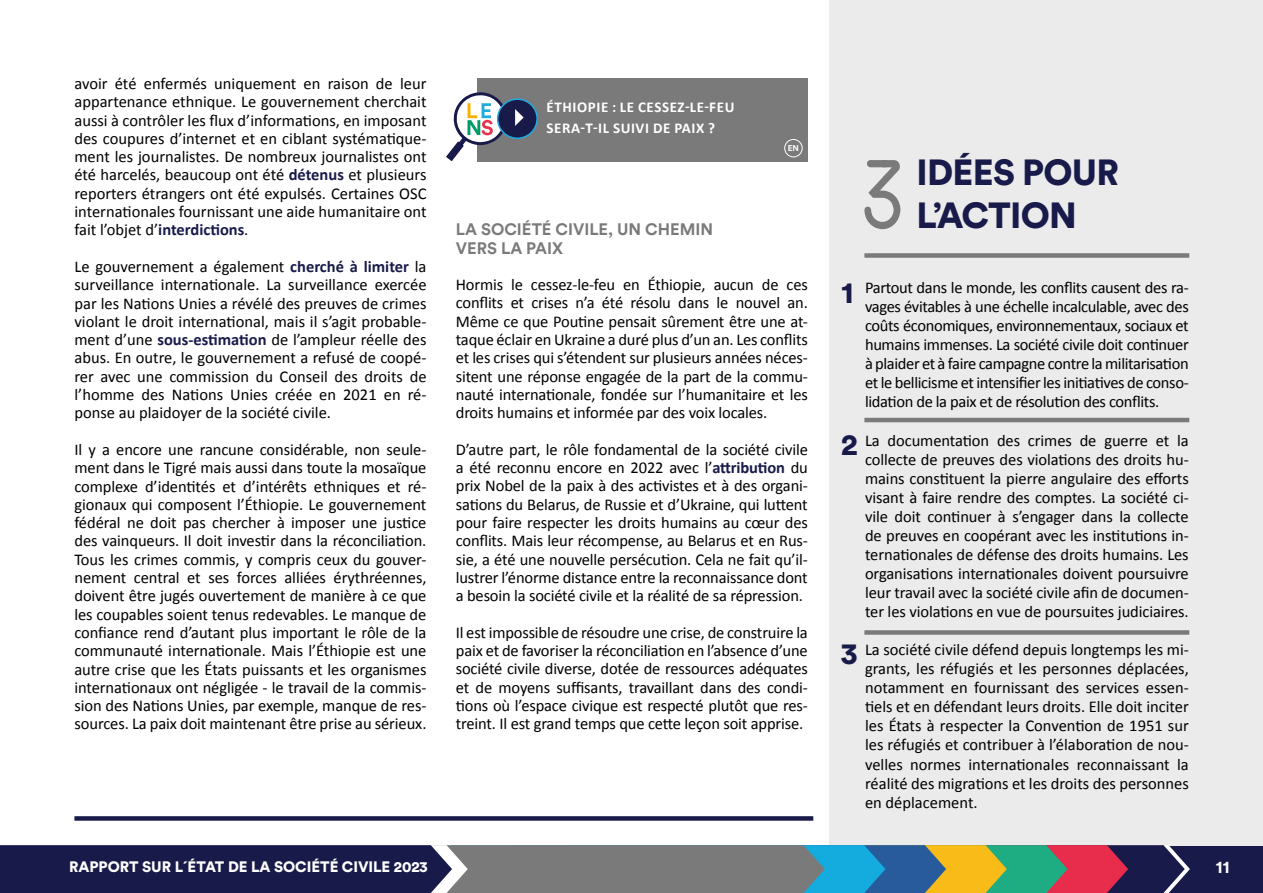
<style>
.page{position:relative;width:1263px;height:893px;background:#fff}
.page>*{position:absolute;margin:0;border:0;box-sizing:border-box;transform-origin:0 0}
.t1{font:900 36px/43.2px "Circular Std";letter-spacing:-.02em;color:#181a4a}
.t2{font:900 30px "Circular Std";color:#181a4a}
.t3{font:700 17.25px "Circular Std";color:#fff}
.t4{font:16.5px/18.3px "Calibri";letter-spacing:-.01em;color:#000;text-align:justify}
.t5{font:700 16.5px/18.3px "Circular Std";color:#7a7a7a}
.t6{font:700 15px/21px "Calibri";letter-spacing:.04em;color:#fff}
.t7{font:900 15px "Circular Std";letter-spacing:-.005em;color:#fff}
.t8{font:700 8.4px "Circular Std";color:#fff}
.s1{font-weight:700;color:#181a4a}
</style>
<div class="page">
<div style="left:1168px;top:845px;width:95px;height:48px;background:#181a4a"></div>
<div style="left:829px;top:0;width:434px;height:845px;background:#ebebeb"></div>
<svg style="left:0;top:845px;width:1190px;height:48px;background:#505668"></svg>
<div style="left:864px;top:253px;width:325px;height:5px;background:#7a7a7a"></div>
<hr style="left:864px;top:418px;width:325px;height:4px;background:#7a7a7a">
<div style="left:864px;top:630px;width:325px;height:5px;background:#7a7a7a"></div>
<div style="left:74px;top:816px;width:739px;height:5px;background:#181a4a"></div>
<div style="left:477px;top:79px;width:331px;height:83px;background:#7a7a7a"></div>
<svg style="left:446px;top:92px;width:62px;height:69px"></svg>
<div style="left:498px;top:99px;width:39px;height:39px;background:#181a4a;border-radius:50%"></div>
<div style="left:497px;top:98px;width:41px;height:41px;border:2px solid #1fabde;border-radius:50%"></div>
<svg style="left:515px;top:109px;width:9px;height:17px"></svg>
<svg style="left:864px;top:160px;width:36px;height:69px"></svg>
<div style="left:784px;top:139px;width:18px;height:18px;border:1px solid #fff;border-radius:50%"></div>
<p class="t4" style="left:74px;top:74px;width:354px">avoir été enfermés uniquement en raison de leur appartenance ethnique. Le gouvernement cherchait aussi à contrôler les flux d’informations, en imposant des coupures d’internet et en ciblant systématique&shy;ment les journalistes. De nombreux journalistes ont été harcelés, beaucoup ont été <span class="s1">détenus</span> et plusieurs reporters étrangers ont été expulsés. Certaines OSC internationales fournissant une aide humanitaire ont fait l’objet d’<span class="s1">interdictions</span>.</p>
<p class="t4" style="left:74px;top:257px;width:354px">Le gouvernement a également <span class="s1">cherché à limiter</span> la surveillance internationale. La surveillance exercée par les Nations Unies a révélé des preuves de crimes violant le droit international, mais il s’agit probable&shy;ment d’une <span class="s1">sous-estimation</span> de l’ampleur réelle des abus. En outre, le gouvernement a refusé de coopé&shy;rer avec une commission du Conseil des droits de l’homme des Nations Unies créée en 2021 en ré&shy;ponse au plaidoyer de la société civile.</p>
<p class="t4" style="left:74px;top:440px;width:354px">Il y a encore une rancune considérable, non seule&shy;ment dans le Tigré mais aussi dans toute la mosaïque complexe d’identités et d’intérêts ethniques et ré&shy;gionaux qui composent l’Éthiopie. Le gouvernement fédéral ne doit pas chercher à imposer une justice des vainqueurs. Il doit investir dans la réconciliation.<br>Tous les crimes commis, y compris ceux du gouver&shy;nement central et ses forces alliées érythréennes, doivent être jugés ouvertement de manière à ce que les coupables soient tenus redevables. Le manque de confiance rend d’autant plus important le rôle de la communauté internationale. Mais l’Éthiopie est une autre crise que les États puissants et les organismes internationaux ont négligée - le travail de la commis&shy;sion des Nations Unies, par exemple, manque de res&shy;sources. La paix doit maintenant être prise au sérieux.</p>
<p class="t6" style="left:547px;top:96px;width:189px">ÉTHIOPIE : LE CESSEZ-LE-FEU<br>SERA-T-IL SUIVI DE PAIX ?</p>
<p class="t8" style="left:788px;top:142px;width:13px">EN</p>
<p class="t5" style="left:456px;top:220px;width:259px">LA SOCIÉTÉ CIVILE, UN CHEMIN<br>VERS LA PAIX</p>
<p class="t4" style="left:456px;top:276px;width:354px">Hormis le cessez-le-feu en Éthiopie, aucun de ces conflits et crises n’a été résolu dans le nouvel an.<br>Même ce que Poutine pensait sûrement être une at&shy;taque éclair en Ukraine a duré plus d’un an. Les conflits et les crises qui s’étendent sur plusieurs années néces&shy;sitent une réponse engagée de la part de la commu&shy;nauté internationale, fondée sur l’humanitaire et les droits humains et informée par des voix locales.</p>
<p class="t4" style="left:456px;top:440px;width:354px">D’autre part, le rôle fondamental de la société civile a été reconnu encore en 2022 avec l’<span class="s1">attribution</span> du prix Nobel de la paix à des activistes et à des organi&shy;sations du Belarus, de Russie et d’Ukraine, qui luttent pour faire respecter les droits humains au cœur des conflits. Mais leur récompense, au Belarus et en Rus&shy;sie, a été une nouvelle persécution. Cela ne fait qu’il&shy;lustrer l’énorme distance entre la reconnaissance dont a besoin la société civile et la réalité de sa répression.</p>
<p class="t4" style="left:456px;top:623px;width:354px">Il est impossible de résoudre une crise, de construire la paix et de favoriser la réconciliation en l’absence d’une société civile diverse, dotée de ressources adéquates et de moyens suffisants, travaillant dans des condi&shy;tions où l’espace civique est respecté plutôt que res&shy;treint. Il est grand temps que cette leçon soit apprise.</p>
<p class="t7" style="left:69px;top:856px;width:360px">RAPPORT SUR L´ÉTAT DE LA SOCIÉTÉ CIVILE 2023</p>
<h1 class="t1" style="left:916px;top:150px;width:204px">IDÉES POUR<br>L’ACTION</h1>
<h2 class="t2" style="left:841px;top:273px;width:14px">1</h2>
<h2 class="t2" style="left:841px;top:424px;width:18px">2</h2>
<h2 class="t2" style="left:841px;top:634px;width:18px">3</h2>
<p class="t4" style="left:865px;top:278px;width:325px;line-height:19px">Partout dans le monde, les conflits causent des ra&shy;vages évitables à une échelle incalculable, avec des coûts économiques, environnementaux, sociaux et humains immenses. La société civile doit continuer à plaider et à faire campagne contre la militarisation et le bellicisme et intensifier les initiatives de conso&shy;lidation de la paix et de résolution des conflits.</p>
<p class="t4" style="left:865px;top:431px;width:325px;line-height:19px">La documentation des crimes de guerre et la collecte de preuves des violations des droits hu&shy;mains constituent la pierre angulaire des efforts visant à faire rendre des comptes. La société ci&shy;vile doit continuer à s’engager dans la collecte de preuves en coopérant avec les institutions in&shy;ternationales de défense des droits humains. Les organisations internationales doivent poursuivre leur travail avec la société civile afin de documen&shy;ter les violations en vue de poursuites judiciaires.</p>
<p class="t4" style="left:865px;top:640px;width:325px;line-height:19px">La société civile défend depuis longtemps les mi&shy;grants, les réfugiés et les personnes déplacées, notamment en fournissant des services essen&shy;tiels et en défendant leurs droits. Elle doit inciter les États à respecter la Convention de 1951 sur les réfugiés et contribuer à l’élaboration de nou&shy;velles normes internationales reconnaissant la réalité des migrations et les droits des personnes en déplacement.</p>
<p class="t3" style="left:1216px;top:856px;width:15px">11</p>
</div>
